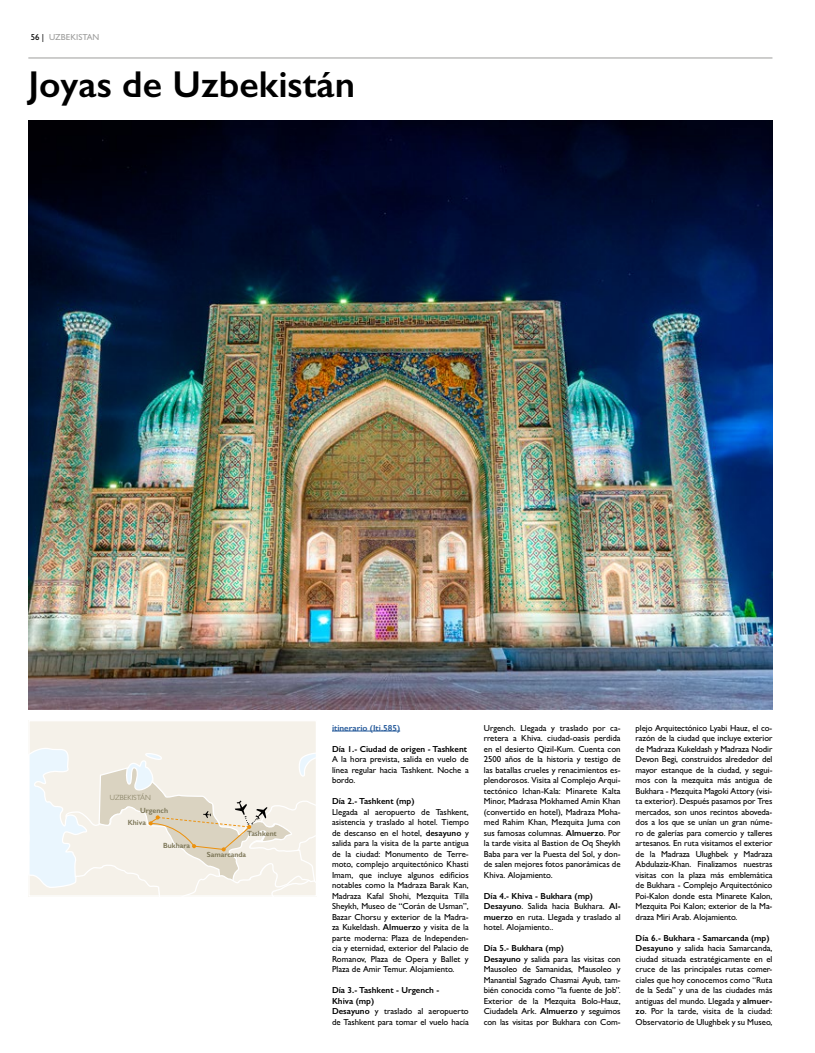
<style>
.page{position:relative;width:815px;height:1053px;background:#fff}
.page>*{position:absolute;margin:0;border:0;box-sizing:border-box;transform-origin:0 0}
.t1{font:600 37.5px "Gill Sans";color:#000}
.t2{font:500 8.75px/10.5px "Gill Sans";color:#000;text-align:justify}
.t3{font:600 8.75px "Gill Sans";color:#000}
.t4{font:600 8.75px "Gill Sans";color:#275b9b}
.t5{font:500 8.75px "Gill Sans";color:#9d9d9c}
.t6{font:600 7.5px "Gill Sans";color:#797354}
.t7{font:300 7.5px "Gill Sans";color:#797354}
.s1{color:#000}
.s2{font-weight:600}
</style>
<div class="page">
<hr style="left:28px;top:58px;width:744px;height:1px;background:#9d9d9c">
<img style="left:28px;top:121px;width:744px;height:588px">
<hr style="left:332px;top:730px;width:68px;height:1px;background:#275b9b">
<svg style="left:30px;top:721px;width:286px;height:174px;background:#f0ede5"></svg>
<p class="t5" style="left:31px;top:32px;width:70px"><span class="s1">56 |</span> UZBEKISTAN</p>
<h1 class="t1" style="left:28px;top:62px;width:328px">Joyas de Uzbekistán</h1>
<p class="t7" style="left:110px;top:793px;width:43px">UZBEKISTÁN</p>
<p class="t6" style="left:140px;top:806px;width:29px">Urgench</p>
<p class="t6" style="left:163px;top:840px;width:29px">Bukhara</p>
<p class="t6" style="left:128px;top:818px;width:20px">Khiva</p>
<p class="t6" style="left:247px;top:829px;width:31px">Tashkent</p>
<p class="t6" style="left:207px;top:850px;width:41px">Samarcanda</p>
<p class="t4" style="left:332px;top:722px;width:70px">itinerario (Iti.585)</p>
<p class="t3" style="left:332px;top:743px;width:136px">Día 1.- Ciudad de origen - Tashkent</p>
<p class="t2" style="left:332px;top:753px;width:138px">A la hora prevista, salida en vuelo de línea regular hacia Tashkent. Noche a bordo.</p>
<p class="t3" style="left:332px;top:795px;width:84px">Día 2.- Tashkent (mp)</p>
<p class="t2" style="left:332px;top:806px;width:138px">Llegada al aeropuerto de Tashkent, asistencia y traslado al hotel. Tiempo de descanso en el hotel, <span class="s2">desayuno</span> y salida para la visita de la parte antigua de la ciudad: Monumento de Terre&shy;moto, complejo arquitectónico Khasti Imam, que incluye algunos edificios notables como la Madraza Barak Kan, Madraza Kafal Shohi, Mezquita Tilla Sheykh, Museo de “Corán de Usman”, Bazar Chorsu y exterior de la Madra&shy;za Kukeldash. <span class="s2">Almuerzo</span> y visita de la parte moderna: Plaza de Independen&shy;cia y eternidad, exterior del Palacio de Romanov, Plaza de Opera y Ballet y Plaza de Amir Temur. Alojamiento.</p>
<p class="t2" style="left:332px;top:984px;width:138px;text-align:left"><span class="s2">Día 3.- Tashkent - Urgench -<br>Khiva (mp)<br>Desayuno</span> y traslado al aeropuerto de Tashkent para tomar el vuelo hacía</p>
<p class="t2" style="left:484px;top:722px;width:138px">Urgench. Llegada y traslado por ca&shy;rretera a Khiva. ciudad-oasis perdida en el desierto Qizil-Kum. Cuenta con 2500 años de la historia y testigo de las batallas crueles y renacimientos es&shy;plendorosos. Visita al Complejo Arqui&shy;tectónico Ichan-Kala: Minarete Kalta Minor, Madrasa Mokhamed Amin Khan (convertido en hotel), Madraza Moha&shy;med Rahim Khan, Mezquita Juma con sus famosas columnas. <span class="s2">Almuerzo</span>. Por la tarde visita al Bastion de Oq Sheykh Baba para ver la Puesta del Sol, y don&shy;de salen mejores fotos panorámicas de Khiva. Alojamiento.</p>
<p class="t2" style="left:484px;top:890px;width:138px;text-align:left"><span class="s2">Día 4.- Khiva - Bukhara (mp)<br>Desayuno</span>. Salida hacia Bukhara. <span class="s2">Al&shy;muerzo</span> en ruta. Llegada y traslado al hotel. Alojamiento..</p>
<p class="t2" style="left:484px;top:942px;width:138px;text-align:left"><span class="s2">Día 5.- Bukhara (mp)<br>Desayuno</span> y salida para las visitas con Mausoleo de Samanidas, Mausoleo y Manantial Sagrado Chasmai Ayub, tam&shy;bién conocida como “la fuente de Job”.<br>Exterior de la Mezquita Bolo-Hauz, Ciudadela Ark. <span class="s2">Almuerzo</span> y seguimos con las visitas por Bukhara con Com-</p>
<p class="t2" style="left:636px;top:722px;width:138px">plejo Arquitectónico Lyabi Hauz, el co&shy;razón de la ciudad que incluye exterior de Madraza Kukeldash y Madraza Nodir Devon Begi, construidos alrededor del mayor estanque de la ciudad, y segui&shy;mos con la mezquita más antigua de Bukhara - Mezquita Magoki Attory (visi&shy;ta exterior). Después pasamos por Tres mercados, son unos recintos aboveda&shy;dos a los que se unían un gran núme&shy;ro de galerías para comercio y talleres artesanos. En ruta visitamos el exterior de la Madraza Ulughbek y Madraza Abdulaziz-Khan. Finalizamos nuestras visitas con la plaza más emblemática de Bukhara - Complejo Arquitectónico Poi-Kalon donde esta Minarete Kalon, Mezquita Poi Kalon; exterior de la Ma&shy;draza Miri Arab. Alojamiento.</p>
<p class="t2" style="left:636px;top:932px;width:138px;text-align:left"><span class="s2">Día 6.- Bukhara - Samarcanda (mp)<br>Desayuno</span> y salida hacia Samarcanda, ciudad situada estratégicamente en el cruce de las principales rutas comer&shy;ciales que hoy conocemos como “Ruta de la Seda” y una de las ciudades más antiguas del mundo. Llegada y <span class="s2">almuer&shy;zo</span>. Por la tarde, visita de la ciudad:<br>Observatorio de Ulughbek y su Museo,</p>
</div>
